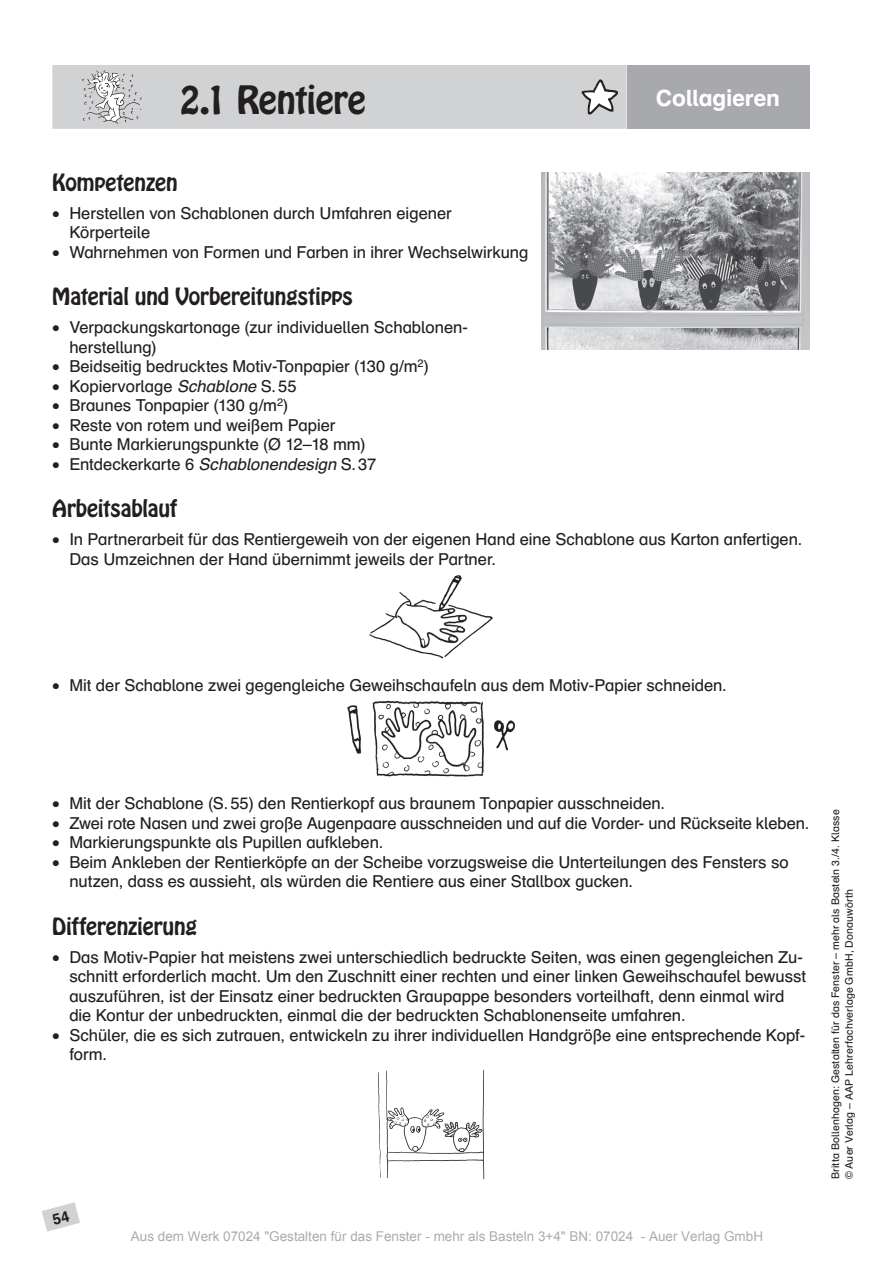
<style>
.page{position:relative;width:894px;height:1263px;background:#fff}
.page>*{position:absolute;margin:0;border:0;box-sizing:border-box;transform-origin:0 0}
.t1{font:34.5px "Hobo Std";letter-spacing:-.015em;color:#231f20}
.t2{font:700 22.5px "Auer Schulbuch";letter-spacing:-.005em;color:#fff}
.t3{font:21px "Hobo Std";letter-spacing:-.01em;color:#231f20}
.t4{font:16.5px/19.5px "Auer Schulbuch";letter-spacing:-.005em;color:#231f20}
.t5{font:13.5px "Arial";color:#ababab}
.t6{font:10.5px/13.5px "Auer Schulbuch";letter-spacing:.015em;color:#231f20}
.s1{font-style:italic}
</style>
<div class="page">
<div style="left:52px;top:65px;width:574px;height:64px;background:#d1d2d4"></div>
<div style="left:626px;top:65px;width:183px;height:64px;background:#a8a9ad"></div>
<img style="left:82px;top:71px;width:60px;height:52px">
<img style="left:581px;top:80px;width:37px;height:34px">
<img style="left:542px;top:173px;width:267px;height:176px">
<img style="left:369px;top:575px;width:124px;height:84px">
<img style="left:347px;top:701px;width:168px;height:76px">
<img style="left:378px;top:1070px;width:106px;height:109px">
<svg style="left:42px;top:1202px;width:38px;height:30px"></svg>
<h1 class="t1" style="left:180px;top:76px;width:187px">2.1 Rentiere</h1>
<h2 class="t2" style="left:656px;top:84px;width:126px">Collagieren</h2>
<p class="t3" style="left:52px;top:168px;width:127px">Kompetenzen</p>
<p class="t4" style="left:69px;top:203px;width:384px;text-indent:-17px">• Herstellen von Schablonen durch Umfahren eigener<br>Körperteile</p>
<p class="t4" style="left:52px;top:242px;width:477px">• Wahrnehmen von Formen und Farben in ihrer Wechselwirkung</p>
<p class="t3" style="left:52px;top:282px;width:302px">Material und Vorbereitungstipps</p>
<p class="t4" style="left:69px;top:317px;width:400px;text-indent:-17px">• Verpackungskartonage (zur individuellen Schablonen&shy;herstellung)</p>
<p class="t4" style="left:52px;top:356px;width:378px">• Beidseitig bedrucktes Motiv-Tonpapier (130 g/m<sup>2</sup>)</p>
<p class="t4" style="left:52px;top:376px;width:246px">• Kopiervorlage <span class="s1">Schablone</span> S. 55</p>
<p class="t4" style="left:52px;top:395px;width:238px">• Braunes Tonpapier (130 g/m<sup>2</sup>)</p>
<p class="t4" style="left:52px;top:415px;width:285px">• Reste von rotem und weißem Papier</p>
<p class="t4" style="left:52px;top:434px;width:315px">• Bunte Markierungspunkte (Ø 12–18 mm)</p>
<p class="t4" style="left:52px;top:454px;width:325px">• Entdeckerkarte 6 <span class="s1">Schablonendesign</span> S. 37</p>
<p class="t3" style="left:52px;top:494px;width:127px">Arbeitsablauf</p>
<p class="t4" style="left:69px;top:529px;width:734px;text-indent:-17px">• In Partnerarbeit für das Rentiergeweih von der eigenen Hand eine Schablone aus Karton anfertigen.<br>Das Umzeichnen der Hand übernimmt jeweils der Partner.</p>
<p class="t4" style="left:52px;top:675px;width:676px">• Mit der Schablone zwei gegengleiche Geweihschaufeln aus dem Motiv-Papier schneiden.</p>
<p class="t4" style="left:52px;top:793px;width:614px">• Mit der Schablone (S. 55) den Rentierkopf aus braunem Tonpapier ausschneiden.</p>
<p class="t4" style="left:52px;top:813px;width:758px">• Zwei rote Nasen und zwei große Augenpaare ausschneiden und auf die Vorder- und Rückseite kleben.</p>
<p class="t4" style="left:52px;top:832px;width:332px">• Markierungspunkte als Pupillen aufkleben.</p>
<p class="t4" style="left:69px;top:852px;width:721px;text-indent:-17px">• Beim Ankleben der Rentierköpfe an der Scheibe vorzugsweise die Unterteilungen des Fensters so nutzen, dass es aussieht, als würden die Rentiere aus einer Stallbox gucken.</p>
<p class="t3" style="left:52px;top:912px;width:146px">Differenzierung</p>
<p class="t4" style="left:69px;top:947px;width:738px;text-indent:-17px">• Das Motiv-Papier hat meistens zwei unterschiedlich bedruckte Seiten, was einen gegengleichen Zu&shy;schnitt erforderlich macht. Um den Zuschnitt einer rechten und einer linken Geweihschaufel bewusst auszuführen, ist der Einsatz einer bedruckten Graupappe besonders vorteilhaft, denn einmal wird die Kontur der unbedruckten, einmal die der bedruckten Schablonenseite umfahren.</p>
<p class="t4" style="left:69px;top:1025px;width:737px;text-indent:-17px">• Schüler, die es sich zutrauen, entwickeln zu ihrer individuellen Handgröße eine entsprechende Kopf&shy;form.</p>
<p class="t5" style="left:131px;top:1228px;width:633px">Aus dem Werk 07024 "Gestalten für das Fenster - mehr als Basteln 3+4" BN: 07024 - Auer Verlag GmbH</p>
<p class="t6" style="left:828px;top:1179px;width:371px;rotate:-90deg">Britta Bollenhagen: Gestalten für das Fenster – mehr als Basteln 3./4. Klasse © Auer Verlag – AAP Lehrerfachverlage GmbH, Donauwörth</p>
</div>
